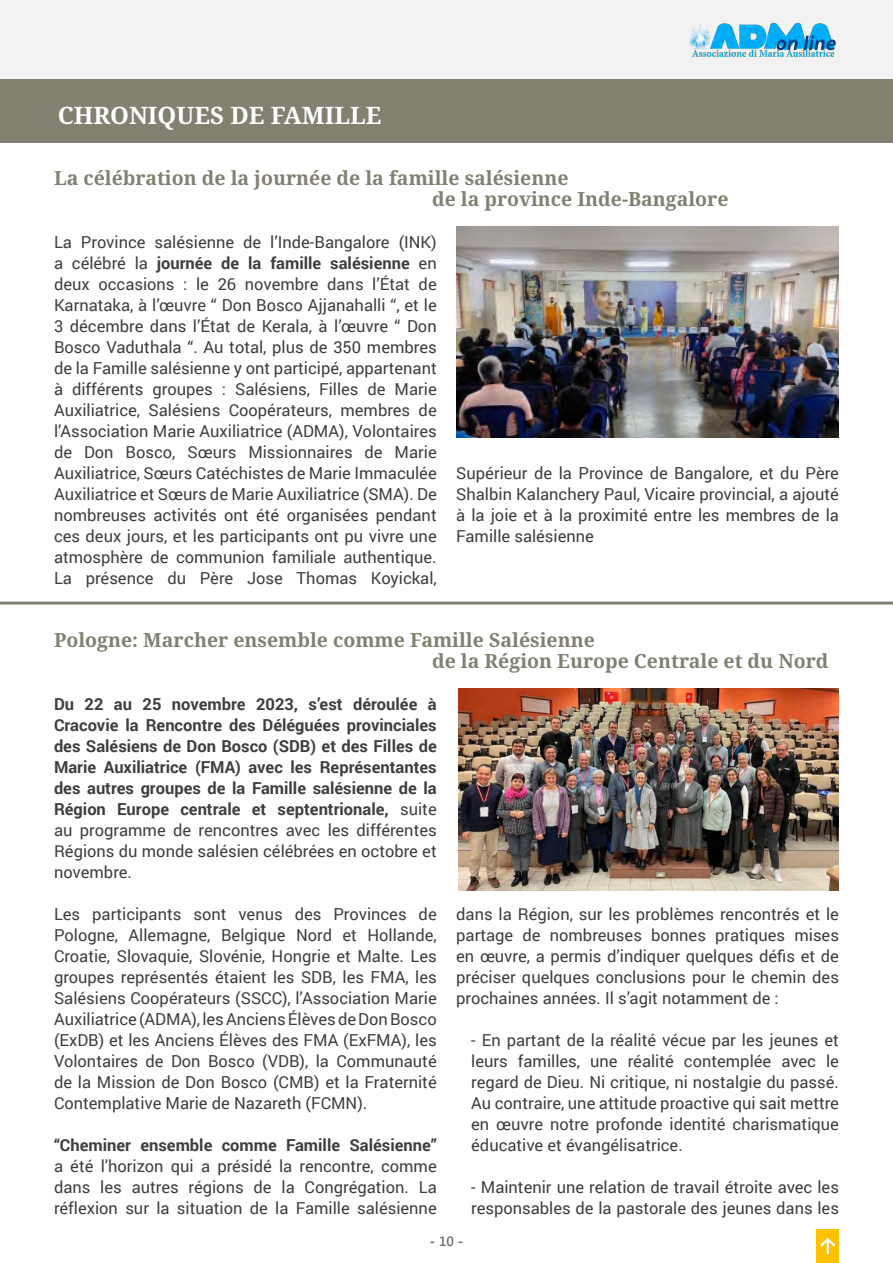
<style>
.page{position:relative;width:893px;height:1263px;background:#fff}
.page>*{position:absolute;margin:0;border:0;box-sizing:border-box;transform-origin:0 0}
.t1{font:700 24px "Noto Serif";color:#fff}
.t2{font:700 19.5px "Noto Serif";color:#828070}
.t3{font:16.5px/21px "Roboto";color:#3e3e3f;text-align:justify}
.t4{font:700 16.5px/21px "Roboto";color:#3e3e3f;text-align:justify}
.t5{font:700 13.5px "Segoe UI";color:#6d6e70}
.s1{font-weight:700}
.s2{font-weight:400}
.s3{font-weight:600}
</style>
<div class="page">
<div style="left:0;top:0;width:893px;height:80px;background:#f2f2f2"></div>
<img style="left:689px;top:22px;width:147px;height:35px">
<div style="left:816px;top:1229px;width:23px;height:34px;background:#ffc000"></div>
<svg style="left:820px;top:1237px;width:16px;height:17px"></svg>
<div style="left:0;top:80px;width:893px;height:62px;background:#828070"></div>
<img style="left:456px;top:227px;width:383px;height:211px">
<hr style="left:0;top:601px;width:893px;height:3px;background:#828070">
<img style="left:459px;top:688px;width:380px;height:202px">
<p class="t1" style="left:58px;top:98px;width:325px">CHRONIQUES DE FAMILLE</p>
<p class="t2" style="left:54px;top:164px;width:516px">La célébration de la journée de la famille salésienne</p>
<p class="t2" style="left:432px;top:185px;width:298px">de la province Inde-Bangalore</p>
<p class="t3" style="left:54px;top:231px;width:384px">La Province salésienne de l’Inde-Bangalore (INK) a célébré la <span class="s1">journée de la famille salésienne</span> en deux occasions : le 26 novembre dans l’État de Karnataka, à l’œuvre “ Don Bosco Ajjanahalli “, et le 3 décembre dans l’État de Kerala, à l’œuvre “ Don Bosco Vaduthala “. Au total, plus de 350 membres de la Famille salésienne y ont participé, appartenant à différents groupes : Salésiens, Filles de Marie Auxiliatrice, Salésiens Coopérateurs, membres de l’Association Marie Auxiliatrice (ADMA), Volontaires de Don Bosco, Sœurs Missionnaires de Marie Auxiliatrice, Sœurs Catéchistes de Marie Immaculée Auxiliatrice et Sœurs de Marie Auxiliatrice (SMA). De nombreuses activités ont été organisées pendant ces deux jours, et les participants ont pu vivre une atmosphère de communion familiale authentique.<br>La présence du Père Jose Thomas Koyickal,</p>
<p class="t3" style="left:456px;top:462px;width:384px">Supérieur de la Province de Bangalore, et du Père Shalbin Kalanchery Paul, Vicaire provincial, a ajouté à la joie et à la proximité entre les membres de la Famille salésienne</p>
<p class="t2" style="left:54px;top:626px;width:542px">Pologne: Marcher ensemble comme Famille Salésienne</p>
<p class="t2" style="left:432px;top:647px;width:398px">de la Région Europe Centrale et du Nord</p>
<p class="t4" style="left:54px;top:692px;width:384px">Du 22 au 25 novembre 2023, s’est déroulée à Cracovie la Rencontre des Déléguées provinciales des Salésiens de Don Bosco (SDB) et des Filles de Marie Auxiliatrice (FMA) avec les Représentantes des autres groupes de la Famille salésienne de la Région Europe centrale et septentrionale, <span class="s2">suite au programme de rencontres avec les différentes Régions du monde salésien célébrées en octobre et novembre.</span></p>
<p class="t3" style="left:54px;top:903px;width:384px">Les participants sont venus des Provinces de Pologne, Allemagne, Belgique Nord et Hollande, Croatie, Slovaquie, Slovénie, Hongrie et Malte. Les groupes représentés étaient les SDB, les FMA, les Salésiens Coopérateurs (SSCC), l’Association Marie Auxiliatrice (ADMA), les Anciens Élèves de Don Bosco (ExDB) et les Anciens Élèves des FMA (ExFMA), les Volontaires de Don Bosco (VDB), la Communauté de la Mission de Don Bosco (CMB) et la Fraternité Contemplative Marie de Nazareth (FCMN).</p>
<p class="t3" style="left:54px;top:1134px;width:384px"><span class="s1">“Cheminer ensemble comme Famille Salésienne” </span>a été l’horizon qui a présidé la rencontre, comme dans les autres régions de la Congrégation. La réflexion sur la situation de la Famille salésienne</p>
<p class="t3" style="left:456px;top:903px;width:384px">dans la Région, sur les problèmes rencontrés et le partage de nombreuses bonnes pratiques mises en œuvre, a permis d’indiquer quelques défis et de préciser quelques conclusions pour le chemin des prochaines années. Il s’agit notamment de :</p>
<p class="t3" style="left:471px;top:1029px;width:369px">- En partant de la réalité vécue par les jeunes et leurs familles, une réalité contemplée avec le regard de Dieu. Ni critique, ni nostalgie du passé.<br>Au contraire, une attitude proactive qui sait mettre en œuvre notre profonde identité charismatique éducative et évangélisatrice.</p>
<p class="t3" style="left:471px;top:1176px;width:369px">- Maintenir une relation de travail étroite avec les responsables de la pastorale des jeunes dans les</p>
<p class="t5" style="left:430px;top:1229px;width:35px">- <span class="s3">10</span> -</p>
</div>
